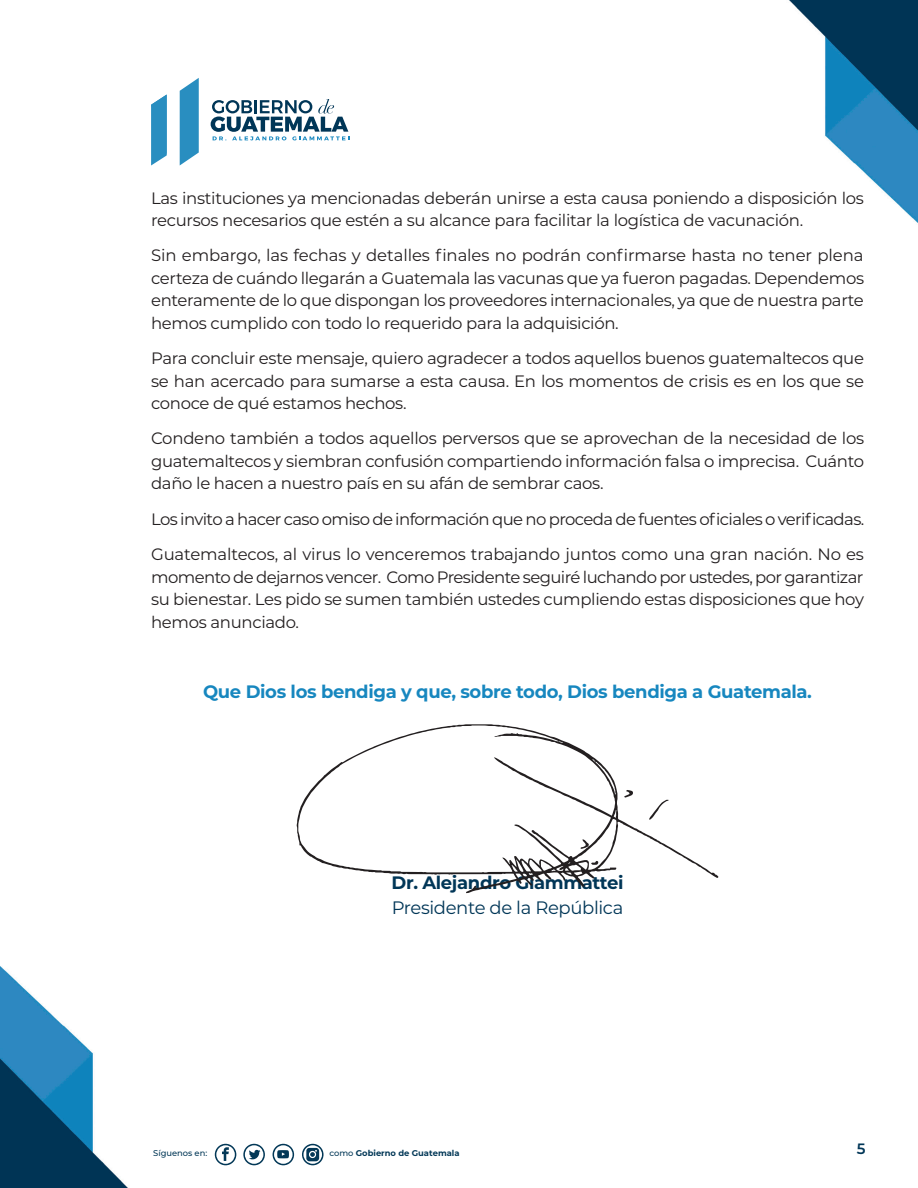
<style>
.page{position:relative;width:918px;height:1188px;background:#fff}
.page>*{position:absolute;margin:0;border:0;box-sizing:border-box;transform-origin:0 0}
.Parrafo{font:700 18px "Montserrat";letter-spacing:-.02em;color:#1787bf}
.Parrafo-2{font:18px "Montserrat";letter-spacing:-.02em;color:#003657}
.Parrafo-3{font:700 18px "Montserrat";letter-spacing:-.02em;color:#003657}
.Parrafo-4{font:16.5px/22.5px "Montserrat";letter-spacing:-.02em;color:#231f20;text-align:justify}
.t1{font:600 15px "Montserrat";color:#003657}
.t2{font:700 8.4px "Montserrat";color:#033857}
.t3{font:500 8.4px "Montserrat";color:#033857}
.s1{font-weight:500}
</style>
<div class="page">
<img style="left:0;top:1px;width:918px;height:1187px">
<svg style="left:215px;top:1144px;width:21px;height:21px"></svg>
<svg style="left:243px;top:1144px;width:22px;height:21px"></svg>
<svg style="left:273px;top:1144px;width:21px;height:21px"></svg>
<svg style="left:302px;top:1144px;width:22px;height:21px"></svg>
<svg style="left:297px;top:724px;width:422px;height:169px"></svg>
<svg style="left:649px;top:800px;width:20px;height:20px"></svg>
<svg style="left:624px;top:790px;width:9px;height:8px"></svg>
<svg style="left:581px;top:839px;width:8px;height:10px"></svg>
<svg style="left:591px;top:861px;width:8px;height:4px"></svg>
<svg style="left:151px;top:94px;width:16px;height:71px"></svg>
<svg style="left:180px;top:78px;width:19px;height:87px;background:#499fc9"></svg>
<svg style="left:211px;top:99px;width:138px;height:41px"></svg>
<p class="Parrafo-4" style="left:151px;top:186px;width:714px">Las instituciones ya mencionadas deberán unirse a esta causa poniendo a disposición los recursos necesarios que estén a su alcance para facilitar la logística de vacunación.</p>
<p class="Parrafo-4" style="left:151px;top:244px;width:714px">Sin embargo, las fechas y detalles finales no podrán confirmarse hasta no tener plena certeza de cuándo llegarán a Guatemala las vacunas que ya fueron pagadas. Dependemos enteramente de lo que dispongan los proveedores internacionales, ya que de nuestra parte hemos cumplido con todo lo requerido para la adquisición.</p>
<p class="Parrafo-4" style="left:151px;top:347px;width:714px">Para concluir este mensaje, quiero agradecer a todos aquellos buenos guatemaltecos que se han acercado para sumarse a esta causa. En los momentos de crisis es en los que se conoce de qué estamos hechos.</p>
<p class="Parrafo-4" style="left:151px;top:427px;width:715px">Condeno también a todos aquellos perversos que se aprovechan de la necesidad de los guatemaltecos y siembran confusión compartiendo información falsa o imprecisa. Cuánto daño le hacen a nuestro país en su afán de sembrar caos.</p>
<p class="Parrafo-4" style="left:151px;top:507px;width:715px">Los invito a hacer caso omiso de información que no proceda de fuentes oficiales o verificadas.</p>
<p class="Parrafo-4" style="left:151px;top:542px;width:714px">Guatemaltecos, al virus lo venceremos trabajando juntos como una gran nación. No es momento de dejarnos vencer. Como Presidente seguiré luchando por ustedes, por garantizar su bienestar. Les pido se sumen también ustedes cumpliendo estas disposiciones que hoy hemos anunciado.</p>
<p class="Parrafo" style="left:203px;top:679px;width:610px">Que Dios los bendiga y que, sobre todo, Dios bendiga a Guatemala.</p>
<p class="Parrafo-3" style="left:392px;top:870px;width:233px">Dr. Alejandro Giammattei</p>
<p class="Parrafo-2" style="left:392px;top:895px;width:233px">Presidente de la República</p>
<p class="t3" style="left:153px;top:1148px;width:56px">Síguenos en:</p>
<p class="t2" style="left:329px;top:1147px;width:132px"><span class="s1">como</span> Gobierno de Guatemala</p>
<p class="t1" style="left:857px;top:1138px;width:10px">5</p>
</div>
